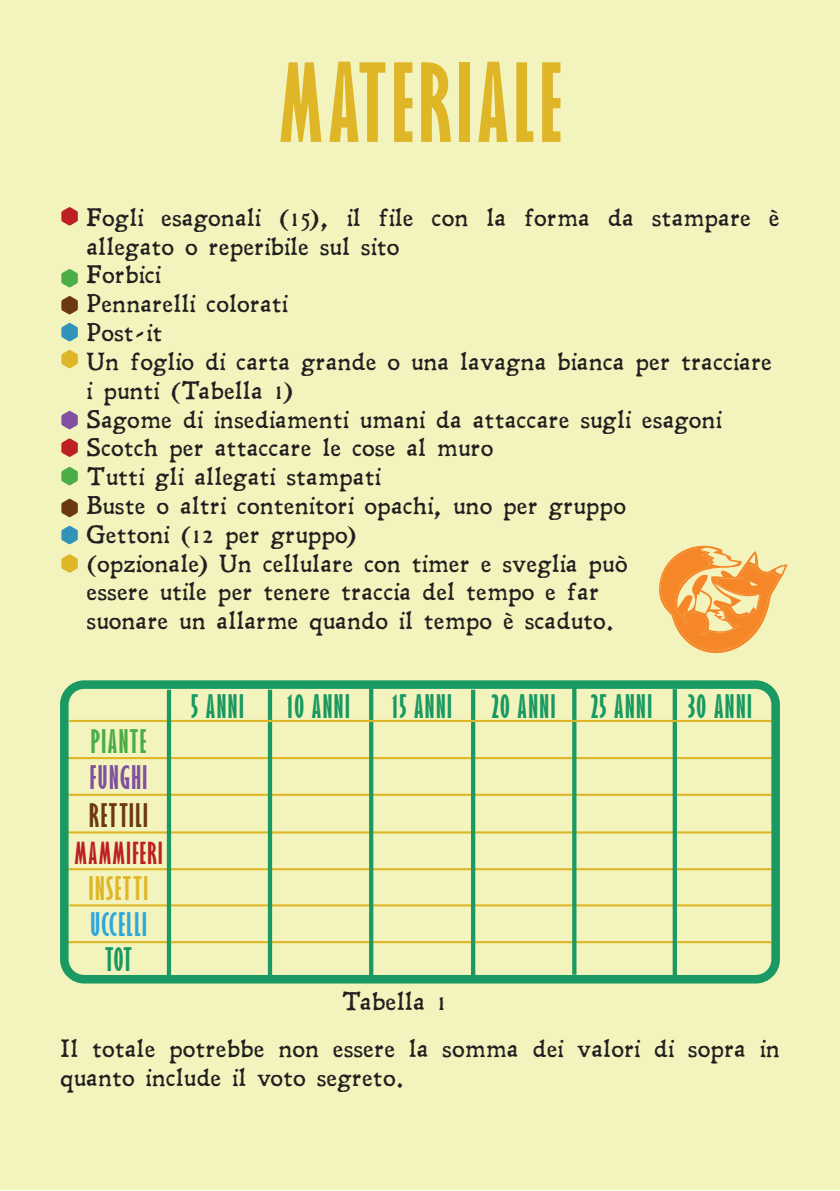
<style>
.page{position:relative;width:840px;height:1191px;background:#fff}
.page>*{position:absolute;margin:0;border:0;box-sizing:border-box;transform-origin:0 0}
.t1{font:700 extra-condensed 100px "Gill Sans";letter-spacing:.05em;color:#e0b629}
.t2{font:700 extra-condensed 30px "Gill Sans";letter-spacing:.05em;color:#199962}
.t3{font:700 extra-condensed 30px "Gill Sans";letter-spacing:.05em;color:#e0b629}
.t4{font:700 extra-condensed 30px "Gill Sans";letter-spacing:.05em;color:#2da8df}
.t5{font:700 extra-condensed 30px "Gill Sans";letter-spacing:.05em;color:#6c3812}
.t6{font:700 extra-condensed 30px "Gill Sans";letter-spacing:.05em;color:#4bad47}
.t7{font:700 extra-condensed 30px "Gill Sans";letter-spacing:.05em;color:#8150a0}
.t8{font:700 extra-condensed 28px "Gill Sans";letter-spacing:.05em;color:#bd2024}
.t9{font:24.4px "Leander";color:#231f20}
.t10{font:24px/28.8px "Leander";color:#231f20}
</style>
<div class="page">
<div style="left:0;top:1px;width:839px;height:1189px;background:#f3f4bd"></div>
<svg style="left:61px;top:411px;width:17px;height:18px"></svg>
<svg style="left:61px;top:350px;width:17px;height:18px"></svg>
<svg style="left:61px;top:269px;width:17px;height:18px"></svg>
<svg style="left:61px;top:207px;width:17px;height:19px"></svg>
<svg style="left:61px;top:296px;width:17px;height:18px"></svg>
<svg style="left:61px;top:323px;width:17px;height:18px"></svg>
<svg style="left:61px;top:438px;width:17px;height:19px"></svg>
<svg style="left:61px;top:467px;width:17px;height:18px"></svg>
<svg style="left:61px;top:499px;width:17px;height:18px"></svg>
<svg style="left:61px;top:526px;width:17px;height:18px"></svg>
<svg style="left:61px;top:554px;width:17px;height:19px"></svg>
<hr style="left:68px;top:757px;width:704px;height:2px;background:#e0b629">
<hr style="left:67px;top:793px;width:705px;height:3px;background:#e0b629">
<hr style="left:66px;top:831px;width:705px;height:2px;background:#e0b629">
<hr style="left:66px;top:868px;width:705px;height:2px;background:#e0b629">
<hr style="left:69px;top:904px;width:705px;height:2px;background:#e0b629">
<hr style="left:66px;top:941px;width:704px;height:2px;background:#e0b629">
<hr style="left:268px;top:689px;width:4px;height:287px;background:#1b9962">
<svg style="left:369px;top:690px;width:4px;height:283px"></svg>
<svg style="left:672px;top:690px;width:4px;height:283px"></svg>
<svg style="left:572px;top:690px;width:4px;height:283px"></svg>
<div style="left:470px;top:689px;width:5px;height:287px;background:#1b9962"></div>
<hr style="left:69px;top:720px;width:705px;height:2px;background:#e0b629">
<hr style="left:167px;top:689px;width:4px;height:287px;background:#1b9962">
<div style="left:60px;top:680px;width:719px;height:303px;border:9px solid #1b9962;border-radius:20px"></div>
<svg style="left:659px;top:545px;width:128px;height:109px"></svg>
<h1 class="t1" style="left:278px;top:42px;width:284px">MATERIALE</h1>
<p class="t10" style="left:86px;top:203px;width:694px">Fogli esagonali (15), il file con la forma da stampare è allegato o reperibile sul sito<br>Forbici<br>Pennarelli colorati<br>Post-it<br>Un foglio di carta grande o una lavagna bianca per tracciare i punti (Tabella 1)<br>Sagome di insediamenti umani da attaccare sugli esagoni Scotch per attaccare le cose al muro<br>Tutti gli allegati stampati<br>Buste o altri contenitori opachi, uno per gruppo<br>Gettoni (12 per gruppo)<br>(opzionale) Un cellulare con timer e sveglia può<br>essere utile per tenere traccia del tempo e far<br>suonare un allarme quando il tempo è scaduto.</p>
<p class="t6" style="left:91px;top:722px;width:57px">PIANTE</p>
<p class="t7" style="left:90px;top:759px;width:59px">FUNGHI</p>
<p class="t5" style="left:89px;top:796px;width:60px">RETTILI</p>
<p class="t8" style="left:74px;top:836px;width:89px">MAMMIFERI</p>
<p class="t3" style="left:89px;top:869px;width:61px">INSETTI</p>
<p class="t4" style="left:90px;top:906px;width:58px">UCCELLI</p>
<p class="t2" style="left:105px;top:941px;width:28px">TOT</p>
<p class="t2" style="left:191px;top:687px;width:54px">5 ANNI</p>
<p class="t2" style="left:287px;top:687px;width:64px">10 ANNI</p>
<p class="t2" style="left:392px;top:687px;width:61px">15 ANNI</p>
<p class="t2" style="left:491px;top:687px;width:262px">20 ANNI 25 ANNI 30 ANNI</p>
<p class="t9" style="left:341px;top:985px;width:107px">Tabella 1</p>
<p class="t10" style="left:60px;top:1034px;width:720px">Il totale potrebbe non essere la somma dei valori di sopra in quanto include il voto segreto.</p>
</div>
